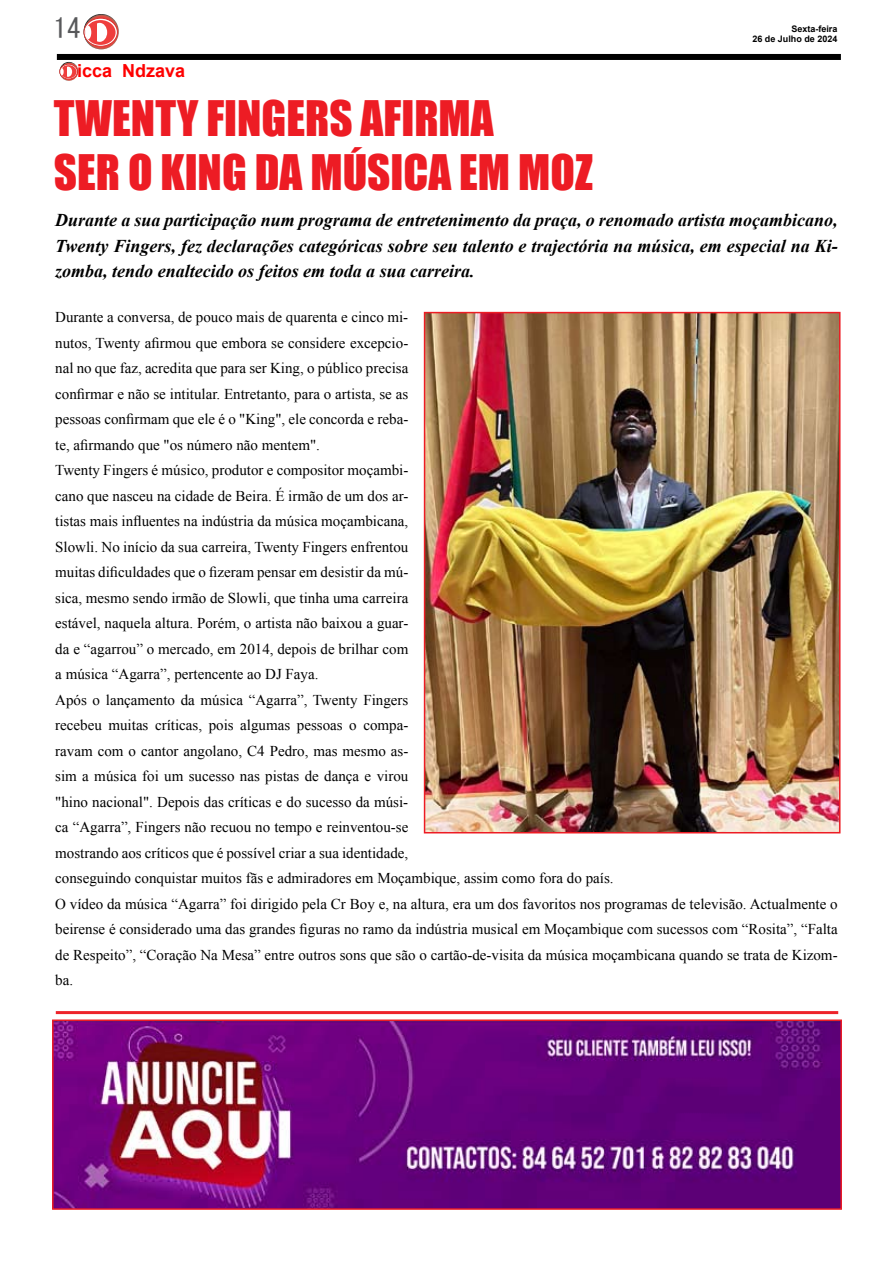
<style>
.page{position:relative;width:893px;height:1263px;background:#fff}
.page>*{position:absolute;margin:0;border:0;box-sizing:border-box;transform-origin:0 0}
.t1{font:45px/54px "Impact";color:#ed1c24}
.t2{font:27px "MS Gothic";color:#58595b}
.t3{font:italic 700 18px/25.5px "Times New Roman";color:#000;text-align:justify}
.t4{font:700 18px "Arial";color:#fe0000}
.t5{font:15px/25.5px "Times New Roman";color:#000}
.t6{font:700 9px/10.8px "Arial";color:#000;text-align:right}
</style>
<div class="page">
<div style="left:57px;top:54px;width:784px;height:6px;background:#000"></div>
<svg style="left:84px;top:14px;width:35px;height:35px"></svg>
<svg style="left:84px;top:18px;width:33px;height:28px"></svg>
<div style="left:84px;top:18px;width:34px;height:28px;border:1px solid #d9322f;border-radius:50%"></div>
<svg style="left:86px;top:20px;width:30px;height:25px"></svg>
<div style="left:85px;top:26px;width:6px;height:13px;background:#fff;border-radius:50%"></div>
<div style="left:92px;top:23px;width:15px;height:19px;background:#fff;border-radius:50%"></div>
<hr style="left:92px;top:23px;width:4px;height:19px;background:#ef3e3d">
<svg style="left:60px;top:62px;width:18px;height:19px"></svg>
<div style="left:60px;top:64px;width:18px;height:15px;border:1px solid #d9322f;border-radius:50%"></div>
<svg style="left:61px;top:65px;width:16px;height:13px"></svg>
<svg style="left:64px;top:67px;width:8px;height:10px"></svg>
<svg style="left:60px;top:67px;width:6px;height:10px"></svg>
<img style="left:55px;top:1022px;width:784px;height:185px">
<div style="left:52px;top:1019px;width:790px;height:191px;border:2px solid #ed1c24"></div>
<hr style="left:56px;top:1011px;width:782px;height:3px;background:#ed1c24">
<img style="left:427px;top:315px;width:410px;height:515px">
<div style="left:424px;top:312px;width:416px;height:521px;border:2px solid #ed1c24"></div>
<h2 class="t2" style="left:54px;top:15px;width:28px">14</h2>
<p class="t4" style="left:77px;top:59px;width:110px">icca Ndzava</p>
<h1 class="t1" style="left:54px;top:90px;width:540px">TWENTY FINGERS AFIRMA<br>SER O KING DA MÚSICA EM MOZ</h1>
<p class="t3" style="left:55px;top:207px;width:784px">Durante a sua participação num programa de entretenimento da praça, o renomado artista moçambicano, Twenty Fingers, fez declarações categóricas sobre seu talento e trajectória na música, em especial na Ki&shy;zomba, tendo enaltecido os feitos em toda a sua carreira.</p>
<p class="t6" style="left:752px;top:23px;width:87px">Sexta-feira<br>26 de Julho de 2024</p>
<p class="t5" style="left:55px;top:304px;width:784px">Durante a conversa, de pouco mais de quarenta e cinco mi-<br>nutos, Twenty afirmou que embora se considere excepcio-<br>nal no que faz, acredita que para ser King, o público precisa<br>confirmar e não se intitular. Entretanto, para o artista, se as<br>pessoas confirmam que ele é o "King", ele concorda e reba-<br>te, afirmando que "os número não mentem".<br>Twenty Fingers é músico, produtor e compositor moçambi-<br>cano que nasceu na cidade de Beira. É irmão de um dos ar-<br>tistas mais influentes na indústria da música moçambicana,<br>Slowli. No início da sua carreira, Twenty Fingers enfrentou<br>muitas dificuldades que o fizeram pensar em desistir da mú-<br>sica, mesmo sendo irmão de Slowli, que tinha uma carreira<br>estável, naquela altura. Porém, o artista não baixou a guar-<br>da e “agarrou” o mercado, em 2014, depois de brilhar com<br>a música “Agarra”, pertencente ao DJ Faya.<br>Após o lançamento da música “Agarra”, Twenty Fingers<br>recebeu muitas críticas, pois algumas pessoas o compa-<br>ravam com o cantor angolano, C4 Pedro, mas mesmo as-<br>sim a música foi um sucesso nas pistas de dança e virou<br>"hino nacional". Depois das críticas e do sucesso da músi-<br>ca “Agarra”, Fingers não recuou no tempo e reinventou-se<br>mostrando aos críticos que é possível criar a sua identidade,<br>conseguindo conquistar muitos fãs e admiradores em Moçambique, assim como fora do país.<br>O vídeo da música “Agarra” foi dirigido pela Cr Boy e, na altura, era um dos favoritos nos programas de televisão. Actualmente o beirense é considerado uma das grandes figuras no ramo da indústria musical em Moçambique com sucessos com “Rosita”, “Falta de Respeito”, “Coração Na Mesa” entre outros sons que são o cartão-de-visita da música moçambicana quando se trata de Kizom&shy;ba.</p>
</div>
